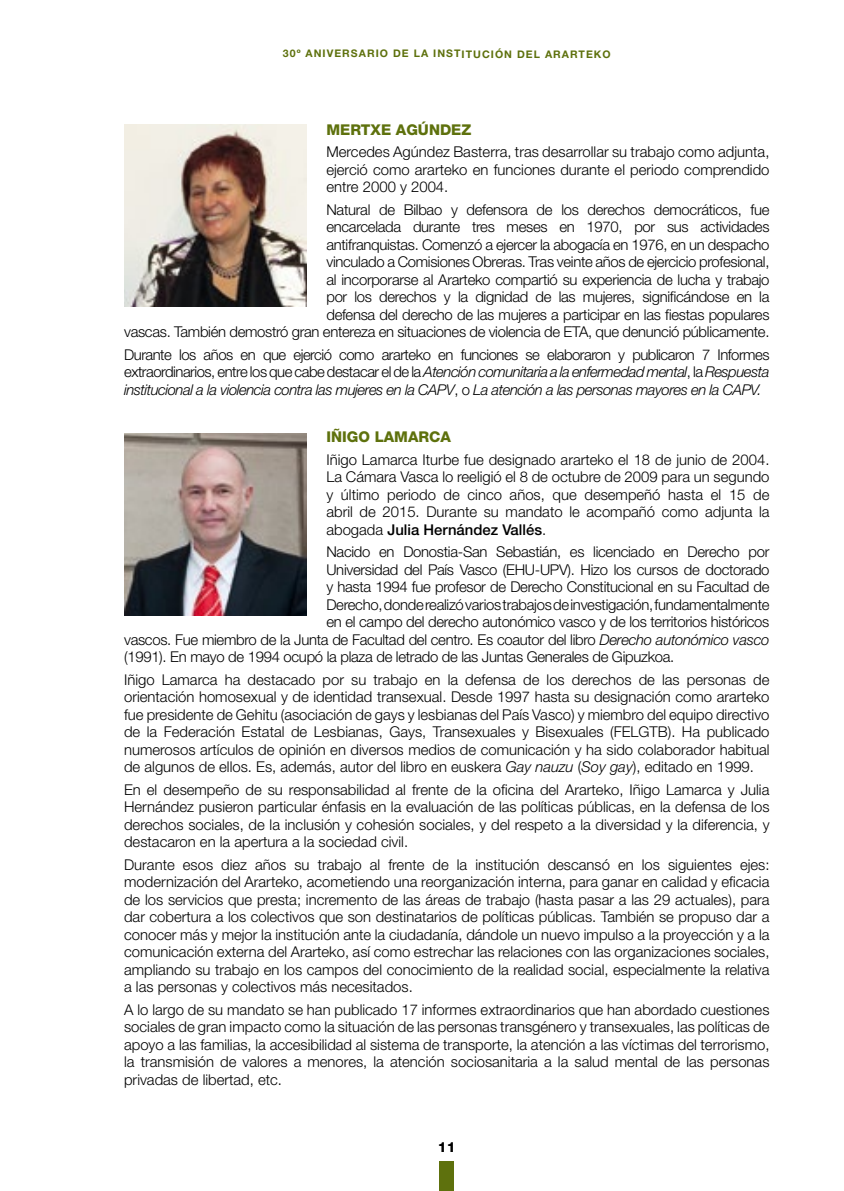
<style>
.page{position:relative;width:844px;height:1191px;background:#fff}
.page>*{position:absolute;margin:0;border:0;box-sizing:border-box;transform-origin:0 0}
.t1{font:300 14.88px/17.5px "Helvetica Neue LT Std";letter-spacing:-.02em;color:#000;text-align:justify}
.t2{font:italic 300 14.88px/17.5px "Helvetica Neue LT Std";letter-spacing:-.03em;color:#000;text-align:justify}
.t3{font:800 14.88px "Helvetica Neue LT Std";color:#5e710d}
.t4{font:800 14px "Helvetica Neue LT Std";color:#000}
.t5{font:700 10.5px "Helvetica Neue LT Std";letter-spacing:.095em;color:#5e710d}
.s1{font-style:normal}
.s2{font-weight:500}
.s3{font-style:italic}
</style>
<div class="page">
<div style="left:439px;top:1161px;width:15px;height:30px;background:#5e710d"></div>
<img style="left:124px;top:433px;width:182px;height:183px">
<img style="left:124px;top:124px;width:182px;height:182px">
<p class="t5" style="left:283px;top:47px;width:329px">30º ANIVERSARIO DE LA INSTITUCIÓN DEL ARARTEKO</p>
<p class="t3" style="left:326px;top:120px;width:146px">MERTXE AGÚNDEZ</p>
<p class="t1" style="left:326px;top:143px;width:444px">Mercedes Agúndez Basterra, tras desarrollar su trabajo como adjunta, ejerció como ararteko en funciones durante el periodo comprendido entre 2000 y 2004.</p>
<p class="t1" style="left:124px;top:200px;width:646px;text-align:right">Natural de Bilbao y defensora de los derechos democráticos, fue<br>encarcelada durante tres meses en 1970, por sus actividades<br>antifranquistas. Comenzó a ejercer la abogacía en 1976, en un despacho<br>vinculado a Comisiones Obreras. Tras veinte años de ejercicio profesional,<br>al incorporarse al Ararteko compartió su experiencia de lucha y trabajo<br>por los derechos y la dignidad de las mujeres, significándose en la<br>defensa del derecho de las mujeres a participar en las fiestas populares<br>vascas. También demostró gran entereza en situaciones de violencia de ETA, que denunció públicamente.</p>
<p class="t2" style="left:124px;top:345px;width:646px"><span class="s1">Durante los años en que ejerció como ararteko en funciones se elaboraron y publicaron 7 Informes extraordinarios, entre los que cabe destacar el de la</span> Atención comunitaria a la enfermedad mental<span class="s1">, la</span> Respuesta institucional a la violencia contra las mujeres en la CAPV<span class="s1">, o</span> La atención a las personas mayores en la CAPV.</p>
<p class="t3" style="left:326px;top:428px;width:126px">IÑIGO LAMARCA</p>
<p class="t1" style="left:326px;top:450px;width:444px">Iñigo Lamarca Iturbe fue designado ararteko el 18 de junio de 2004.<br>La Cámara Vasca lo reeligió el 8 de octubre de 2009 para un segundo y último periodo de cinco años, que desempeñó hasta el 15 de abril de 2015. Durante su mandato le acompañó como adjunta la abogada <span class="s2">Julia Hernández Vallés</span>.</p>
<p class="t1" style="left:326px;top:543px;width:444px">Nacido en Donostia-San Sebastián, es licenciado en Derecho por</p>
<p class="t1" style="left:326px;top:560px;width:444px">Universidad del País Vasco (EHU-UPV). Hizo los cursos de doctorado</p>
<p class="t1" style="left:326px;top:578px;width:444px">y hasta 1994 fue profesor de Derecho Constitucional en su Facultad de</p>
<p class="t1" style="left:326px;top:595px;width:444px">Derecho, donde realizó varios trabajos de investigación, fundamentalmente</p>
<p class="t1" style="left:326px;top:613px;width:444px">en el campo del derecho autonómico vasco y de los territorios históricos</p>
<p class="t1" style="left:124px;top:630px;width:646px">vascos. Fue miembro de la Junta de Facultad del centro. Es coautor del libro <span class="s3">Derecho autonómico vasco</span></p>
<p class="t1" style="left:124px;top:648px;width:551px">(1991). En mayo de 1994 ocupó la plaza de letrado de las Juntas Generales de Gipuzkoa.</p>
<p class="t1" style="left:124px;top:670px;width:646px">Iñigo Lamarca ha destacado por su trabajo en la defensa de los derechos de las personas de orientación homosexual y de identidad transexual. Desde 1997 hasta su designación como ararteko fue presidente de Gehitu (asociación de gays y lesbianas del País Vasco) y miembro del equipo directivo de la Federación Estatal de Lesbianas, Gays, Transexuales y Bisexuales (FELGTB). Ha publicado numerosos artículos de opinión en diversos medios de comunicación y ha sido colaborador habitual de algunos de ellos. Es, además, autor del libro en euskera <span class="s3">Gay nauzu</span> (<span class="s3">Soy gay</span>), editado en 1999.</p>
<p class="t1" style="left:124px;top:780px;width:646px">En el desempeño de su responsabilidad al frente de la oficina del Ararteko, Iñigo Lamarca y Julia Hernández pusieron particular énfasis en la evaluación de las políticas públicas, en la defensa de los derechos sociales, de la inclusión y cohesión sociales, y del respeto a la diversidad y la diferencia, y destacaron en la apertura a la sociedad civil.</p>
<p class="t1" style="left:124px;top:855px;width:646px">Durante esos diez años su trabajo al frente de la institución descansó en los siguientes ejes: modernización del Ararteko, acometiendo una reorganización interna, para ganar en calidad y eficacia de los servicios que presta; incremento de las áreas de trabajo (hasta pasar a las 29 actuales), para dar cobertura a los colectivos que son destinatarios de políticas públicas. También se propuso dar a conocer más y mejor la institución ante la ciudadanía, dándole un nuevo impulso a la proyección y a la comunicación externa del Ararteko, así como estrechar las relaciones con las organizaciones sociales, ampliando su trabajo en los campos del conocimiento de la realidad social, especialmente la relativa a las personas y colectivos más necesitados.</p>
<p class="t1" style="left:124px;top:1000px;width:646px">A lo largo de su mandato se han publicado 17 informes extraordinarios que han abordado cuestiones sociales de gran impacto como la situación de las personas transgénero y transexuales, las políticas de apoyo a las familias, la accesibilidad al sistema de transporte, la atención a las víctimas del terrorismo, la transmisión de valores a menores, la atención sociosanitaria a la salud mental de las personas privadas de libertad, etc.</p>
<p class="t4" style="left:438px;top:1138px;width:19px">11</p>
</div>
